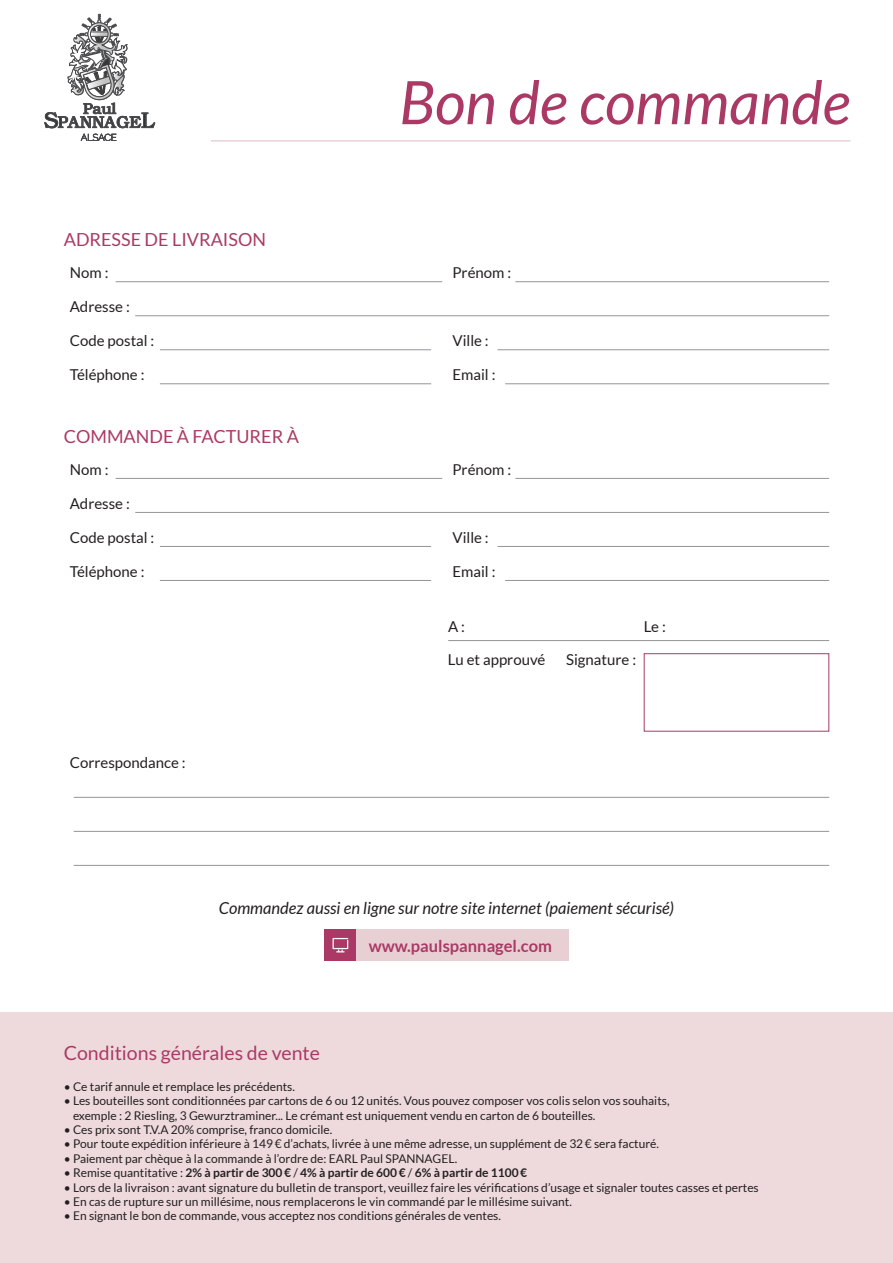
<style>
.page{position:relative;width:893px;height:1263px;background:#fff}
.page>*{position:absolute;margin:0;border:0;box-sizing:border-box;transform-origin:0 0}
.t1{font:italic 60px "Lato";color:#aa3a65}
.t2{font:19.5px "Lato";color:#aa3a65}
.t3{font:18px "Lato";color:#aa3a65}
.t4{font:italic 16.5px "Lato";color:#231f20}
.t5{font:700 16.5px "Lato";color:#aa3a65}
.t6{font:15px "Lato";color:#231f20}
.t7{font:12px "Lato";color:#231f20}
.t8{font:700 12px "Lato";color:#231f20}
.s1{font-weight:400}
</style>
<div class="page">
<div style="left:0;top:1012px;width:893px;height:251px;background:#eedadd"></div>
<hr style="left:448px;top:640px;width:381px;height:1px;background:#939598">
<div style="left:644px;top:653px;width:185px;height:78px;border:1px solid #aa3a65"></div>
<div style="left:356px;top:929px;width:212px;height:32px;background:#e8cfd4"></div>
<div style="left:325px;top:929px;width:31px;height:32px;background:#aa3a65"></div>
<svg style="left:333px;top:938px;width:15px;height:14px"></svg>
<hr style="left:211px;top:141px;width:639px;height:1px;background:#debac1">
<svg style="left:44px;top:13px;width:111px;height:128px"></svg>
<hr style="left:116px;top:281px;width:326px;height:1px;background:#939598">
<hr style="left:515px;top:281px;width:314px;height:1px;background:#939598">
<hr style="left:135px;top:315px;width:694px;height:1px;background:#939598">
<hr style="left:497px;top:349px;width:332px;height:1px;background:#939598">
<hr style="left:505px;top:383px;width:324px;height:1px;background:#939598">
<hr style="left:160px;top:349px;width:271px;height:1px;background:#939598">
<hr style="left:160px;top:383px;width:271px;height:1px;background:#939598">
<hr style="left:116px;top:478px;width:326px;height:1px;background:#939598">
<hr style="left:515px;top:478px;width:314px;height:1px;background:#939598">
<hr style="left:135px;top:512px;width:694px;height:1px;background:#939598">
<hr style="left:497px;top:546px;width:332px;height:1px;background:#939598">
<hr style="left:505px;top:580px;width:324px;height:1px;background:#939598">
<hr style="left:160px;top:546px;width:271px;height:1px;background:#939598">
<hr style="left:160px;top:580px;width:271px;height:1px;background:#939598">
<hr style="left:74px;top:797px;width:755px;height:1px;background:#939598">
<hr style="left:74px;top:831px;width:755px;height:1px;background:#939598">
<hr style="left:74px;top:865px;width:755px;height:1px;background:#939598">
<p class="t3" style="left:64px;top:229px;width:204px">ADRESSE DE LIVRAISON</p>
<p class="t1" style="left:399px;top:69px;width:452px">Bon de commande</p>
<p class="t6" style="left:70px;top:264px;width:40px">Nom :</p>
<p class="t6" style="left:452px;top:264px;width:60px">Prénom :</p>
<p class="t6" style="left:70px;top:298px;width:62px">Adresse :</p>
<p class="t6" style="left:70px;top:332px;width:86px">Code postal :</p>
<p class="t6" style="left:452px;top:332px;width:38px">Ville :</p>
<p class="t6" style="left:70px;top:366px;width:76px">Téléphone :</p>
<p class="t6" style="left:452px;top:366px;width:44px">Email :</p>
<p class="t3" style="left:64px;top:426px;width:237px">COMMANDE À FACTURER À</p>
<p class="t6" style="left:70px;top:461px;width:40px">Nom :</p>
<p class="t6" style="left:452px;top:461px;width:60px">Prénom :</p>
<p class="t6" style="left:70px;top:495px;width:62px">Adresse :</p>
<p class="t6" style="left:70px;top:529px;width:86px">Code postal :</p>
<p class="t6" style="left:452px;top:529px;width:38px">Ville :</p>
<p class="t6" style="left:70px;top:563px;width:76px">Téléphone :</p>
<p class="t6" style="left:452px;top:563px;width:44px">Email :</p>
<p class="t6" style="left:70px;top:754px;width:117px">Correspondance :</p>
<p class="t6" style="left:448px;top:618px;width:18px">A :</p>
<p class="t6" style="left:644px;top:618px;width:23px">Le :</p>
<p class="t6" style="left:566px;top:652px;width:71px">Signature :</p>
<p class="t6" style="left:448px;top:652px;width:99px">Lu et approuvé</p>
<p class="t4" style="left:219px;top:899px;width:457px">Commandez aussi en ligne sur notre site internet (paiement sécurisé)</p>
<p class="t5" style="left:369px;top:936px;width:185px">www.paulspannagel.com</p>
<p class="t2" style="left:64px;top:1042px;width:258px">Conditions générales de vente</p>
<p class="t7" style="left:64px;top:1080px;width:233px">• Ce tarif annule et remplace les précédents.</p>
<p class="t7" style="left:64px;top:1094px;width:607px">• Les bouteilles sont conditionnées par cartons de 6 ou 12 unités. Vous pouvez composer vos colis selon vos souhaits,</p>
<p class="t7" style="left:73px;top:1108px;width:524px">exemple : 2 Riesling, 3 Gewurztraminer... Le crémant est uniquement vendu en carton de 6 bouteilles.</p>
<p class="t7" style="left:64px;top:1123px;width:270px">• Ces prix sont T.V.A 20% comprise, franco domicile.</p>
<p class="t7" style="left:64px;top:1137px;width:597px">• Pour toute expédition inférieure à 149€ d’achats, livrée à une même adresse, un supplément de 32€ sera facturé.</p>
<p class="t7" style="left:64px;top:1152px;width:395px">• Paiement par chèque à la commande à l’ordre de: EARL Paul SPANNAGEL.</p>
<p class="t8" style="left:64px;top:1166px;width:465px"><span class="s1">• Remise quantitative :</span> 2% à partir de 300€ <span class="s1">/</span> 4% à partir de 600€ <span class="s1">/</span> 6% à partir de 1100€</p>
<p class="t7" style="left:64px;top:1180px;width:697px">• Lors de la livraison : avant signature du bulletin de transport, veuillez faire les vérifications d’usage et signaler toutes casses et pertes</p>
<p class="t7" style="left:64px;top:1195px;width:510px">• En cas de rupture sur un millésime, nous remplacerons le vin commandé par le millésime suivant.</p>
<p class="t7" style="left:64px;top:1209px;width:439px">• En signant le bon de commande, vous acceptez nos conditions générales de ventes.</p>
</div>
